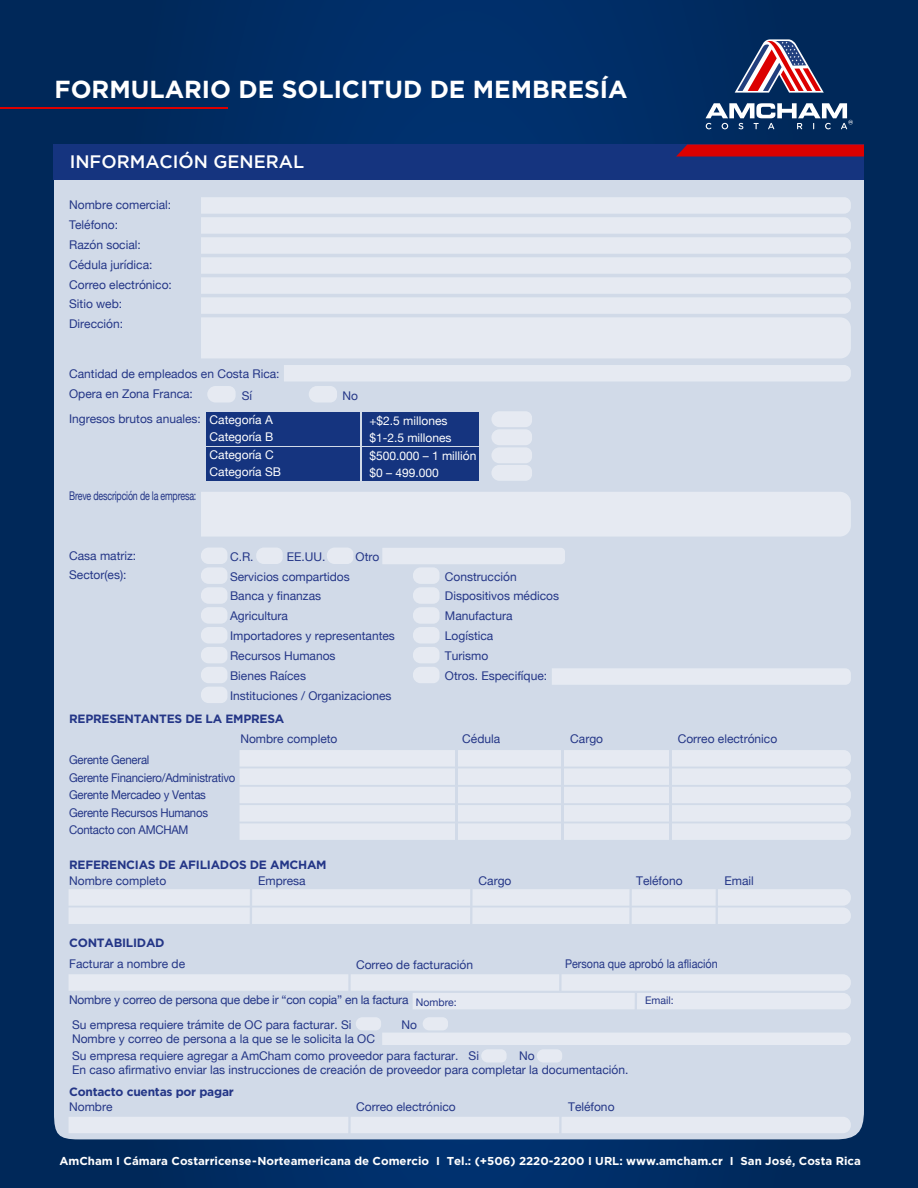
<style>
.page{position:relative;width:918px;height:1188px;background:#fff}
.page>*{position:absolute;margin:0;border:0;box-sizing:border-box;transform-origin:0 0}
.t1{font:700 24.6px "Gotham";color:#fff}
.t2{font:500 18px "Gotham";color:#fff}
.t3{font:12px/20.2px "Helvetica Neue";color:#243687}
.t4{font:12px/17.4px "Helvetica Neue";letter-spacing:-.02em;color:#243687;scale:.95 1}
.t5{font:12px/17.4px "Helvetica Neue";color:#fff}
.t6{font:700 12px "Gotham";letter-spacing:-.02em;color:#243687}
.t7{font:12px "Helvetica Neue";letter-spacing:-.02em;color:#243687}
.t8{font:12px "Helvetica Neue";letter-spacing:-.02em;color:#243687;scale:.74 1}
.t9{font:12px "Helvetica Neue";color:#243687;scale:.9 1}
.t10{font:700 11.55px "Gotham";color:#fff}
.t11{font:10.5px "Helvetica Neue";color:#243687}
</style>
<div class="page">
<div style="left:0;top:1px;width:918px;height:1187px;background:linear-gradient(to right,#012c62,#012d63)"></div>
<div style="left:54px;top:180px;width:810px;height:959px;background:#d1dae8"></div>
<div style="left:54px;top:145px;width:810px;height:35px;background:#15347f"></div>
<svg style="left:676px;top:145px;width:188px;height:12px;background:#ce0308"></svg>
<svg style="left:201px;top:197px;width:650px;height:161px;background:#e3e7f0"></svg>
<div style="left:201px;top:492px;width:650px;height:45px;background:#e6eaf2"></div>
<svg style="left:240px;top:750px;width:611px;height:90px;background:#e4e8f1"></svg>
<svg style="left:207px;top:386px;width:29px;height:17px"></svg>
<svg style="left:491px;top:411px;width:41px;height:70px;background:#e2e7f0"></svg>
<svg style="left:382px;top:548px;width:469px;height:137px;background:#d4dce9"></svg>
<svg style="left:201px;top:548px;width:26px;height:155px;background:#e1e6ef"></svg>
<svg style="left:256px;top:548px;width:27px;height:16px"></svg>
<svg style="left:327px;top:548px;width:26px;height:16px"></svg>
<svg style="left:284px;top:365px;width:567px;height:38px;background:#dae1ec"></svg>
<svg style="left:706px;top:103px;width:147px;height:26px"></svg>
<svg style="left:735px;top:39px;width:89px;height:54px"></svg>
<div style="left:207px;top:412px;width:272px;height:17px;background:#15347f"></div>
<div style="left:207px;top:429px;width:272px;height:17px;background:#15347f"></div>
<div style="left:207px;top:447px;width:272px;height:16px;background:#15347f"></div>
<div style="left:207px;top:464px;width:272px;height:17px;background:#15347f"></div>
<hr style="left:455px;top:744px;width:2px;height:97px;background:#d1dae8">
<hr style="left:360px;top:412px;width:2px;height:72px;background:#d1dae8">
<svg style="left:69px;top:974px;width:782px;height:35px;background:#e0e5ef"></svg>
<div style="left:69px;top:1117px;width:782px;height:16px;background:#e6eaf2"></div>
<div style="left:69px;top:889px;width:782px;height:35px;background:#e6eaf2"></div>
<hr style="left:250px;top:889px;width:2px;height:43px;background:#d1dae8">
<hr style="left:348px;top:1102px;width:3px;height:33px;background:#d1dae8">
<hr style="left:559px;top:1102px;width:3px;height:33px;background:#d1dae8">
<hr style="left:348px;top:955px;width:3px;height:59px;background:#d1dae8">
<hr style="left:559px;top:955px;width:3px;height:36px;background:#d1dae8">
<hr style="left:635px;top:991px;width:2px;height:23px;background:#d1dae8">
<hr style="left:470px;top:889px;width:3px;height:43px;background:#d1dae8">
<hr style="left:629px;top:889px;width:3px;height:43px;background:#d1dae8">
<hr style="left:716px;top:889px;width:2px;height:43px;background:#d1dae8">
<hr style="left:561px;top:744px;width:3px;height:97px;background:#d1dae8">
<hr style="left:669px;top:744px;width:3px;height:97px;background:#d1dae8">
<svg style="left:356px;top:1017px;width:495px;height:45px;background:#d7deeb"></svg>
<hr style="left:1px;top:107px;width:227px;height:1px;background:#dc0000">
<h1 class="t1" style="left:55px;top:73px;width:575px">FORMULARIO DE SOLICITUD DE MEMBRESÍA</h1>
<h2 class="t2" style="left:70px;top:152px;width:236px">INFORMACIÓN GENERAL</h2>
<p class="t3" style="left:69px;top:195px;width:104px">Nombre comercial:<br>Teléfono:<br>Razón social:<br>Cédula jurídica:<br>Correo electrónico:</p>
<p class="t3" style="left:69px;top:295px;width:55px">Sitio web:<br>Dirección:</p>
<p class="t3" style="left:69px;top:365px;width:212px">Cantidad de empleados en Costa Rica:<br>Opera en Zona Franca:</p>
<p class="t3" style="left:242px;top:387px;width:12px">Sí</p>
<p class="t3" style="left:342px;top:387px;width:17px">No</p>
<p class="t3" style="left:69px;top:409px;width:133px">Ingresos brutos anuales:</p>
<p class="t8" style="left:69px;top:487px;width:174px">Breve descripción de la empresa:</p>
<p class="t5" style="left:210px;top:412px;width:73px">Categoría A<br>Categoría B<br>Categoría C<br>Categoría SB</p>
<p class="t5" style="left:369px;top:413px;width:109px">+$2.5 millones $1-2.5 millones $500.000 – 1 millión $0 – 499.000</p>
<p class="t3" style="left:69px;top:546px;width:69px">Casa matriz:</p>
<p class="t3" style="left:230px;top:547px;width:25px">C.R.</p>
<p class="t3" style="left:287px;top:547px;width:40px">EE.UU.</p>
<p class="t3" style="left:356px;top:547px;width:25px">Otro</p>
<p class="t3" style="left:69px;top:565px;width:59px">Sector(es):</p>
<p class="t3" style="left:230px;top:567px;width:121px">Servicios compartidos</p>
<p class="t3" style="left:445px;top:567px;width:73px">Construcción</p>
<p class="t3" style="left:230px;top:587px;width:93px">Banca y finanzas</p>
<p class="t3" style="left:445px;top:587px;width:116px">Dispositivos médicos</p>
<p class="t3" style="left:230px;top:607px;width:59px">Agricultura</p>
<p class="t3" style="left:445px;top:607px;width:69px">Manufactura</p>
<p class="t3" style="left:230px;top:627px;width:166px">Importadores y representantes</p>
<p class="t3" style="left:445px;top:627px;width:50px">Logística</p>
<p class="t3" style="left:230px;top:647px;width:107px">Recursos Humanos</p>
<p class="t3" style="left:445px;top:647px;width:45px">Turismo</p>
<p class="t3" style="left:230px;top:667px;width:77px">Bienes Raíces</p>
<p class="t3" style="left:445px;top:667px;width:104px">Otros. Especifíque:</p>
<p class="t3" style="left:230px;top:687px;width:163px">Instituciones / Organizaciones</p>
<p class="t6" style="left:69px;top:711px;width:217px">REPRESENTANTES DE LA EMPRESA</p>
<p class="t3" style="left:240px;top:729px;width:99px">Nombre completo</p>
<p class="t3" style="left:462px;top:729px;width:40px">Cédula</p>
<p class="t3" style="left:570px;top:729px;width:34px">Cargo</p>
<p class="t3" style="left:678px;top:729px;width:101px">Correo electrónico</p>
<p class="t4" style="left:69px;top:752px;width:176px">Gerente General<br>Gerente Financiero/Administrativo<br>Gerente Mercadeo y Ventas<br>Gerente Recursos Humanos<br>Contacto con AMCHAM</p>
<p class="t6" style="left:69px;top:857px;width:259px">REFERENCIAS DE AFILIADOS DE AMCHAM</p>
<p class="t3" style="left:69px;top:871px;width:99px">Nombre completo</p>
<p class="t3" style="left:258px;top:871px;width:49px">Empresa</p>
<p class="t3" style="left:479px;top:871px;width:34px">Cargo</p>
<p class="t3" style="left:636px;top:871px;width:48px">Teléfono</p>
<p class="t3" style="left:725px;top:871px;width:31px">Email</p>
<p class="t6" style="left:69px;top:935px;width:97px">CONTABILIDAD</p>
<p class="t3" style="left:356px;top:955px;width:119px">Correo de facturación</p>
<p class="t9" style="left:565px;top:955px;width:171px">Persona que aprobó la afliación</p>
<p class="t3" style="left:69px;top:954px;width:118px">Facturar a nombre de</p>
<p class="t7" style="left:69px;top:992px;width:341px">Nombre y correo de persona que debe ir “con copia” en la factura</p>
<p class="t11" style="left:416px;top:994px;width:42px">Nombre:</p>
<p class="t11" style="left:645px;top:993px;width:30px">Email:</p>
<p class="t3" style="left:72px;top:1015px;width:281px">Su empresa requiere trámite de OC para facturar. Si</p>
<p class="t3" style="left:402px;top:1015px;width:17px">No</p>
<p class="t3" style="left:72px;top:1031px;width:408px;line-height:16.8px">Nombre y correo de persona a la que se le solicita la OC<br>Su empresa requiere agregar a AmCham como proveedor para facturar. Si</p>
<p class="t3" style="left:72px;top:1049px;width:558px;line-height:14.4px;text-indent:447px">No<br>En caso afirmativo enviar las instrucciones de creación de proveedor para completar la documentación.</p>
<p class="t6" style="left:69px;top:1084px;width:166px">Contacto cuentas por pagar</p>
<p class="t3" style="left:69px;top:1097px;width:45px">Nombre</p>
<p class="t3" style="left:356px;top:1097px;width:101px">Correo electrónico</p>
<p class="t3" style="left:568px;top:1097px;width:48px">Teléfono</p>
<p class="t10" style="left:60px;top:1153px;width:803px">AmCham I Cámara Costarricense-Norteamericana de Comercio I Tel.: (+506) 2220-2200 I URL: www.amcham.cr I San José, Costa Rica</p>
</div>
